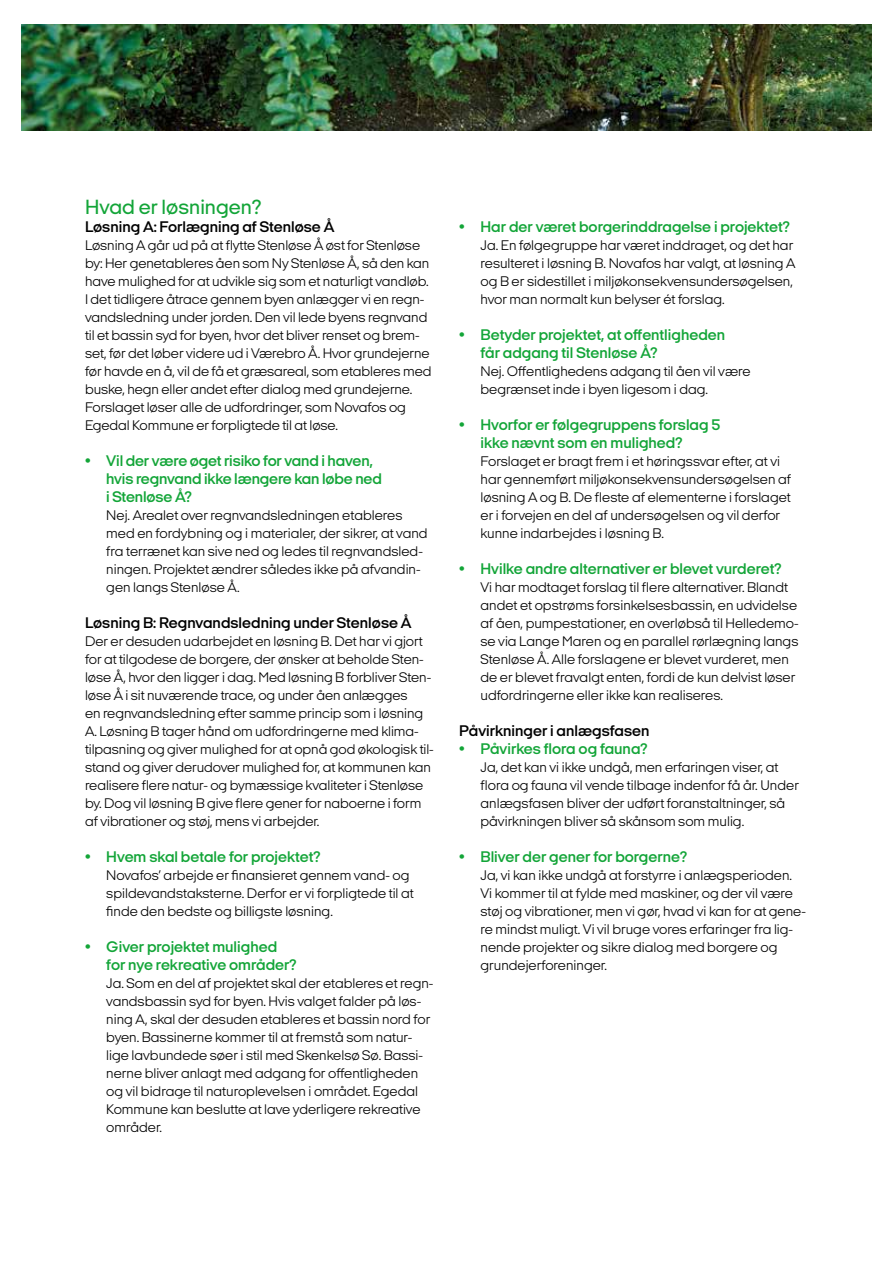
<style>
.page{position:relative;width:893px;height:1263px;background:#fff}
.page>*{position:absolute;margin:0;border:0;box-sizing:border-box;transform-origin:0 0}
.t1{font:500 21px "Italian Plate No 2 Expanded";color:#13a538}
.t2{font:600 15.75px/18px "Italian Plate No 2 Expanded";color:#13a538}
.t3{font:600 15.75px "Italian Plate No 2 Expanded";color:#000}
.t4{font:300 14.25px/18px "Italian Plate No 2 Expanded";color:#000}
</style>
<div class="page">
<img style="left:21px;top:24px;width:851px;height:106px">
<h1 class="t1" style="left:85px;top:196px;width:178px">Hvad er løsningen?</h1>
<p class="t3" style="left:85px;top:218px;width:251px">Løsning A: Forlægning af Stenløse Å</p>
<p class="t4" style="left:85px;top:236px;width:348px">Løsning A går ud på at flytte Stenløse Å øst for Stenløse by: Her genetableres åen som Ny Stenløse Å, så den kan have mulighed for at udvikle sig som et naturligt vandløb.<br>I det tidligere åtrace gennem byen anlægger vi en regn&shy;vandsledning under jorden. Den vil lede byens regnvand til et bassin syd for byen, hvor det bliver renset og brem&shy;set, før det løber videre ud i Værebro Å. Hvor grundejerne før havde en å, vil de få et græsareal, som etableres med buske, hegn eller andet efter dialog med grundejerne.<br>Forslaget løser alle de udfordringer, som Novafos og Egedal Kommune er forpligtede til at løse.</p>
<p class="t2" style="left:106px;top:452px;width:277px;text-indent:-21px">• Vil der være øget risiko for vand i haven, hvis regnvand ikke længere kan løbe ned i Stenløse Å?</p>
<p class="t4" style="left:106px;top:506px;width:323px">Nej. Arealet over regnvandsledningen etableres med en fordybning og i materialer, der sikrer, at vand fra terrænet kan sive ned og ledes til regnvandsled&shy;ningen. Projektet ændrer således ikke på afvandin&shy;gen langs Stenløse Å.</p>
<p class="t3" style="left:85px;top:614px;width:328px">Løsning B: Regnvandsledning under Stenløse Å</p>
<p class="t4" style="left:85px;top:632px;width:350px">Der er desuden udarbejdet en løsning B. Det har vi gjort for at tilgodese de borgere, der ønsker at beholde Sten&shy;løse Å, hvor den ligger i dag. Med løsning B forbliver Sten&shy;løse Å i sit nuværende trace, og under åen anlægges<br>en regnvandsledning efter samme princip som i løsning A. Løsning B tager hånd om udfordringerne med klima&shy;tilpasning og giver mulighed for at opnå god økologisk til&shy;stand og giver derudover mulighed for, at kommunen kan realisere flere natur- og bymæssige kvaliteter i Stenløse by. Dog vil løsning B give flere gener for naboerne i form af vibrationer og støj, mens vi arbejder.</p>
<p class="t2" style="left:85px;top:848px;width:237px">• Hvem skal betale for projektet?</p>
<p class="t4" style="left:106px;top:866px;width:309px">Novafos’ arbejde er finansieret gennem vand- og spildevandstaksterne. Derfor er vi forpligtede til at finde den bedste og billigste løsning.</p>
<p class="t2" style="left:106px;top:938px;width:192px;text-indent:-21px">• Giver projektet mulighed for nye rekreative områder?</p>
<p class="t4" style="left:106px;top:974px;width:329px">Ja. Som en del af projektet skal der etableres et regn&shy;vandsbassin syd for byen. Hvis valget falder på løs&shy;ning A, skal der desuden etableres et bassin nord for byen. Bassinerne kommer til at fremstå som natur&shy;lige lavbundede søer i stil med Skenkelsø Sø. Bassi&shy;nerne bliver anlagt med adgang for offentligheden og vil bidrage til naturoplevelsen i området. Egedal Kommune kan beslutte at lave yderligere rekreative områder.</p>
<p class="t2" style="left:459px;top:218px;width:332px">• Har der været borgerinddragelse i projektet?</p>
<p class="t4" style="left:480px;top:236px;width:316px">Ja. En følgegruppe har været inddraget, og det har resulteret i løsning B. Novafos har valgt, at løsning A og B er sidestillet i miljøkonsekvensundersøgelsen, hvor man normalt kun belyser ét forslag.</p>
<p class="t2" style="left:480px;top:326px;width:246px;text-indent:-21px">• Betyder projektet, at offentligheden får adgang til Stenløse Å?</p>
<p class="t4" style="left:480px;top:362px;width:272px">Nej. Offentlighedens adgang til åen vil være begrænset inde i byen ligesom i dag.</p>
<p class="t2" style="left:480px;top:416px;width:241px;text-indent:-21px">• Hvorfor er følgegruppens forslag 5 ikke nævnt som en mulighed?</p>
<p class="t4" style="left:480px;top:452px;width:312px">Forslaget er bragt frem i et høringssvar efter, at vi har gennemført miljøkonsekvensundersøgelsen af løsning A og B. De fleste af elementerne i forslaget er i forvejen en del af undersøgelsen og vil derfor kunne indarbejdes i løsning B.</p>
<p class="t2" style="left:459px;top:560px;width:324px">• Hvilke andre alternativer er blevet vurderet?</p>
<p class="t4" style="left:480px;top:578px;width:320px">Vi har modtaget forslag til flere alternativer. Blandt andet et opstrøms forsinkelsesbassin, en udvidelse af åen, pumpestationer, en overløbså til Helledemo&shy;se via Lange Maren og en parallel rørlægning langs Stenløse Å. Alle forslagene er blevet vurderet, men de er blevet fravalgt enten, fordi de kun delvist løser udfordringerne eller ikke kan realiseres.</p>
<p class="t3" style="left:459px;top:722px;width:192px">Påvirkninger i anlægsfasen</p>
<p class="t2" style="left:459px;top:740px;width:190px">• Påvirkes flora og fauna?</p>
<p class="t4" style="left:480px;top:758px;width:320px">Ja, det kan vi ikke undgå, men erfaringen viser, at flora og fauna vil vende tilbage indenfor få år. Under anlægsfasen bliver der udført foranstaltninger, så påvirkningen bliver så skånsom som mulig.</p>
<p class="t2" style="left:459px;top:848px;width:229px">• Bliver der gener for borgerne?</p>
<p class="t4" style="left:480px;top:866px;width:327px">Ja, vi kan ikke undgå at forstyrre i anlægsperioden.<br>Vi kommer til at fylde med maskiner, og der vil være støj og vibrationer, men vi gør, hvad vi kan for at gene&shy;re mindst muligt. Vi vil bruge vores erfaringer fra lig&shy;nende projekter og sikre dialog med borgere og grundejerforeninger.</p>
</div>
